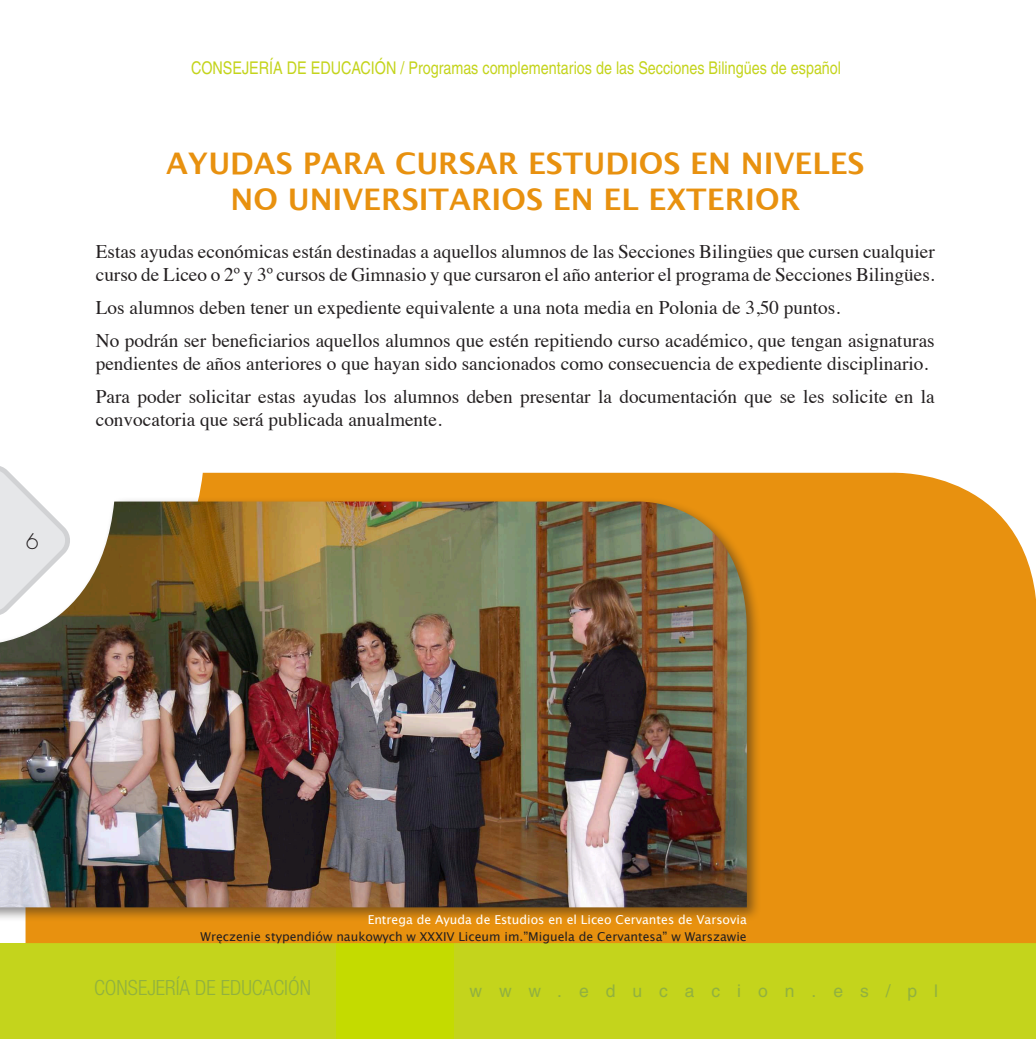
<style>
.page{position:relative;width:1036px;height:1039px;background:#fff}
.page>*{position:absolute;margin:0;border:0;box-sizing:border-box;transform-origin:0 0}
.t1{font:700 29.75px/35.7px "Lucida Grande";color:#e8910f;text-align:center}
.t2{font:300 condensed 21px "Helvetica Neue LT Std";color:#91b13f}
.t3{font:300 21px "Futura Std";color:#231f20}
.t4{font:19.25px/33.1px "Times";color:#231f20}
.t5{font:condensed 17.5px "Helvetica";color:#c4d41c}
.t6{font:17.5px "Helvetica";letter-spacing:.97em;color:#91b13f}
.t7{font:12.25px "Lucida Grande";color:#231f20}
.t8{font:12.25px "Lucida Grande";color:#fff}
</style>
<div class="page">
<div style="left:0;top:943px;width:336px;height:96px;background:#c4d41c"></div>
<div style="left:336px;top:943px;width:39px;height:96px;background:#c4db00"></div>
<div style="left:375px;top:943px;width:79px;height:96px;background:#c4db00"></div>
<div style="left:454px;top:943px;width:581px;height:96px;background:#c4d41c"></div>
<svg style="left:0;top:466px;width:26px;height:30px"></svg>
<div style="left:26px;top:472px;width:1009px;height:471px;background:#e8910f"></div>
<div style="left:0;top:496px;width:761px;height:426px;background:#231f20;opacity:.5"></div>
<img style="left:0;top:501px;width:746px;height:406px">
<p class="t3" style="left:26px;top:528px;width:15px">6</p>
<p class="t5" style="left:191px;top:57px;width:651px">CONSEJERÍA DE EDUCACIÓN / Programas complementarios de las Secciones Bilingües de español</p>
<h1 class="t1" style="left:166px;top:146px;width:699px">AYUDAS PARA CURSAR ESTUDIOS EN NIVELES<br>NO UNIVERSITARIOS EN EL EXTERIOR</h1>
<p class="t4" style="left:96px;top:238px;width:840px;line-height:23.1px">Estas ayudas económicas están destinadas a aquellos alumnos de las Secciones Bilingües que cursen cualquier curso de Liceo o 2º y 3º cursos de Gimnasio y que cursaron el año anterior el programa de Secciones Bilingües.</p>
<p class="t4" style="left:96px;top:289px;width:840px">Los alumnos deben tener un expediente equivalente a una nota media en Polonia de 3,50 puntos.<br>No podrán ser beneficiarios aquellos alumnos que estén repitiendo curso académico, que tengan asignaturas</p>
<p class="t4" style="left:96px;top:345px;width:840px">pendientes de años anteriores o que hayan sido sancionados como consecuencia de expediente disciplinario.<br>Para poder solicitar estas ayudas los alumnos deben presentar la documentación que se les solicite en la</p>
<p class="t4" style="left:96px;top:402px;width:347px">convocatoria que será publicada anualmente.</p>
<p class="t8" style="left:367px;top:912px;width:380px">Entrega de Ayuda de Estudios en el Liceo Cervantes de Varsovia</p>
<p class="t7" style="left:200px;top:929px;width:547px">Wręczenie stypendiów naukowych w XXXIV Liceum im.”Miguela de Cervantesa” w Warszawie</p>
<p class="t2" style="left:94px;top:975px;width:218px">CONSEJERÍA DE EDUCACIÓN</p>
<p class="t6" style="left:469px;top:981px;width:470px">www.educacion.es/pl</p>
</div>
